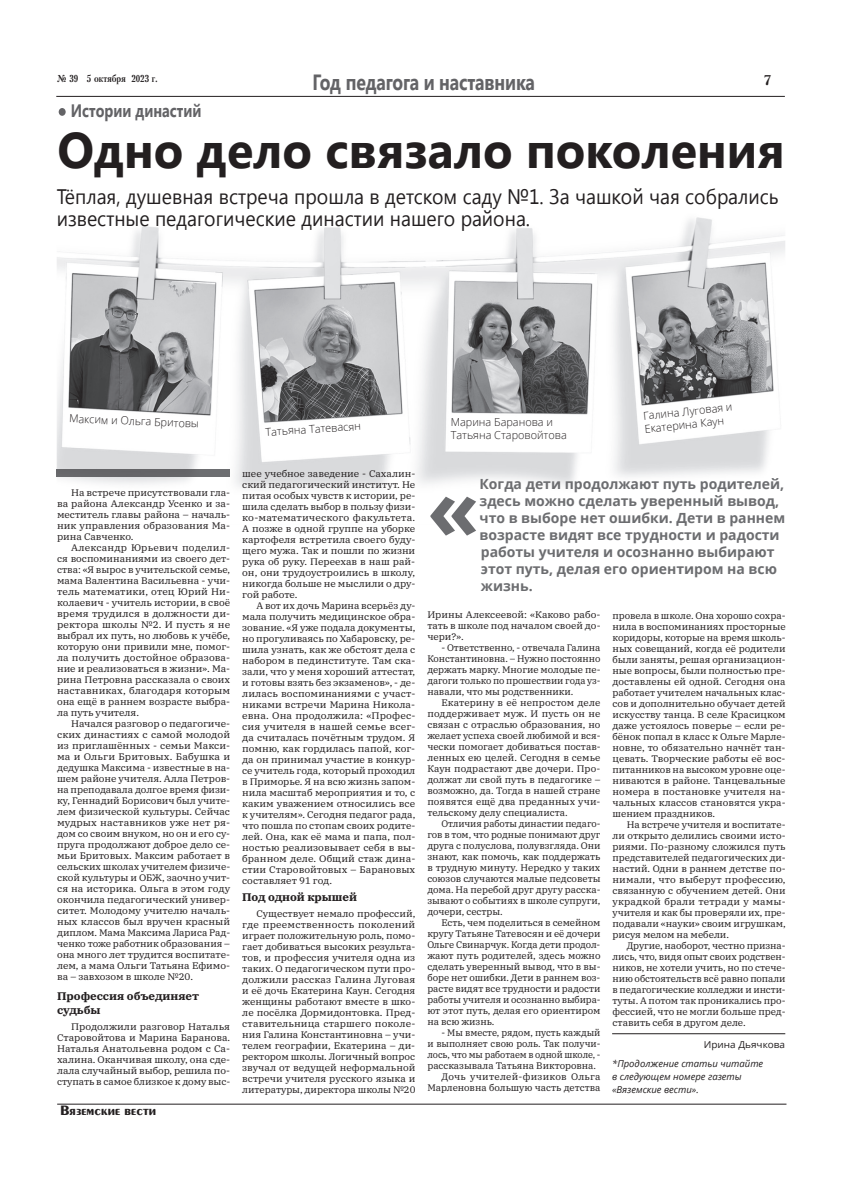
<style>
.page{position:relative;width:842px;height:1191px;background:#fff}
.page>*{position:absolute;margin:0;border:0;box-sizing:border-box;transform-origin:0 0}
.t1{font:700 85.4px "Open Sans";color:#6c6d70}
.t2{font:700 50px "Segoe UI";color:#231f20}
.t3{font:700 22px "Segoe UI";letter-spacing:-.01em;color:#636366;scale:.8 1}
.t4{font:21px/22px "Segoe UI";color:#231f20;scale:.93 1}
.t5{font:700 18px "Segoe UI";color:#636366;scale:.8 1}
.t6{font:700 14px/17px "Open Sans";color:#6c6d70}
.t7{font:700 14px "Penta";color:#231f20}
.t8{font:700 14px "Petersburg";color:#231f20}
.t9{font:300 11px/13px "Open Sans";color:#231f20}
.t10{font:700 11px/14px "IBM Plex Serif";letter-spacing:-.005em;color:#231f20;scale:1.04 1}
.t11{font:700 10px "Petersburg";letter-spacing:-.01em;color:#231f20;scale:.85 1}
.t12{font:9.5px/11px "IBM Plex Serif";letter-spacing:-.005em;color:#231f20;text-align:justify}
.t13{font:9.5px/11px "IBM Plex Serif";letter-spacing:-.005em;color:#231f20;text-align:justify;scale:1.04 1}
.t14{font:9.5px/11px "IBM Plex Serif";letter-spacing:-.005em;color:#231f20;text-align:justify;scale:1.05 1}
.t15{font:italic 9.5px/13px "Open Sans";color:#231f20}
.t16{font:9.5px "IBM Plex Serif";letter-spacing:-.005em;color:#231f20;scale:.95 1}
.t17{font:9.5px "IBM Plex Serif";letter-spacing:.025em;color:#231f20}
.t18{font:9.5px "Open Sans";color:#231f20;scale:1.05 1}
</style>
<div class="page">
<img style="left:57px;top:217px;width:728px;height:272px">
<hr style="left:57px;top:1103px;width:729px;height:1px;background:#231f20">
<img style="left:57px;top:469px;width:173px;height:7px">
<hr style="left:612px;top:1033px;width:173px;height:1px;background:#231f20">
<hr style="left:56px;top:96px;width:729px;height:1px;background:#231f20">
<div style="left:59px;top:108px;width:7px;height:8px;background:#636366;border-radius:50%"></div>
<p class="t11" style="left:57px;top:73px;width:121px">№ 39 5 октября 2023 г.</p>
<h3 class="t3" style="left:312px;top:66px;width:280px">Год педагога и наставника</h3>
<h3 class="t8" style="left:764px;top:72px;width:9px">7</h3>
<h3 class="t5" style="left:71px;top:97px;width:165px">Истории династий</h3>
<h2 class="t2" style="left:57px;top:114px;width:729px">Одно дело связало поколения</h2>
<h3 class="t4" style="left:57px;top:184px;width:778px">Тёплая, душевная встреча прошла в детском саду №1. За чашкой чая собрались известные педагогические династии нашего района.</h3>
<p class="t9" style="left:69px;top:412px;width:131px;rotate:2deg">Максим и Ольга Бритовы</p>
<p class="t13" style="left:57px;top:486px;width:168px;text-indent:14px">На встрече присутствовали гла&shy;ва района Александр Усенко и за&shy;меститель главы района – началь&shy;ник управления образования Ма&shy;рина Савченко.</p>
<p class="t14" style="left:57px;top:541px;width:166px;text-indent:14px">Александр Юрьевич поделил&shy;ся воспоминаниями из своего дет&shy;ства: «Я вырос в учительской семье, мама Валентина Васильевна - учи&shy;тель математики, отец Юрий Ни&shy;колаевич - учитель истории, в своё время трудился в должности ди&shy;ректора школы №2. И пусть я не выбрал их путь, но любовь к учёбе, которую они привили мне, помог&shy;ла получить достойное образова&shy;ние и реализоваться в жизни». Ма&shy;рина Петровна рассказала о своих наставниках, благодаря которым она ещё в раннем возрасте выбра&shy;ла путь учителя.</p>
<p class="t13" style="left:57px;top:717px;width:168px;text-indent:14px">Начался разговор о педагогиче&shy;ских династиях с самой молодой из приглашённых - семьи Макси&shy;ма и Ольги Бритовых. Бабушка и дедушка Максима - известные в на&shy;шем районе учителя. Алла Петров&shy;на преподавала долгое время физи&shy;ку, Геннадий Борисович был учите&shy;лем физической культуры. Сейчас мудрых наставников уже нет ря&shy;дом со своим внуком, но он и его су&shy;пруга продолжают доброе дело се&shy;мьи Бритовых. Максим работает в сельских школах учителем физиче&shy;ской культуры и ОБЖ, заочно учит&shy;ся на историка. Ольга в этом году окончила педагогический универ&shy;ситет. Молодому учителю началь&shy;ных классов был вручен красный диплом. Мама Максима Лариса Рад&shy;ченко тоже работник образования – она много лет трудится воспитате&shy;лем, а мама Ольги Татьяна Ефимо&shy;ва – завхозом в школе №20.</p>
<p class="t10" style="left:57px;top:987px;width:138px">Профессия объединяет судьбы</p>
<p class="t14" style="left:57px;top:1020px;width:166px;text-indent:14px">Продолжили разговор Наталья Старовойтова и Марина Баранова.<br>Наталья Анатольевна родом с Са&shy;халина. Оканчивая школу, она сде&shy;лала случайный выбор, решила по&shy;ступать в самое близкое к дому выс-</p>
<h3 class="t7" style="left:61px;top:1103px;width:97px">Вяземские вести</h3>
<p class="t9" style="left:265px;top:425px;width:97px;rotate:-3deg">Татьяна Татевасян</p>
<p class="t9" style="left:451px;top:415px;width:118px">Марина Баранова и<br>Татьяна Старовойтова</p>
<p class="t9" style="left:643px;top:409px;width:91px;rotate:-6deg">Галина Луговая и<br>Екатерина Каун</p>
<p class="t13" style="left:242px;top:467px;width:168px">шее учебное заведение - Сахалин&shy;ский педагогический институт. Не питая особых чувств к истории, ре&shy;шила сделать выбор в пользу физи&shy;ко-математического факультета.<br>А позже в одной группе на уборке картофеля встретила своего буду&shy;щего мужа. Так и пошли по жизни рука об руку. Переехав в наш рай&shy;он, они трудоустроились в школу, никогда больше не мыслили о дру&shy;гой работе.</p>
<p class="t12" style="left:242px;top:599px;width:175px;text-indent:14px">А вот их дочь Марина всерьёз ду&shy;мала получить медицинское обра&shy;зование. «Я уже подала документы, но прогуливаясь по Хабаровску, ре&shy;шила узнать, как же обстоят дела с набором в пединституте. Там ска&shy;зали, что у меня хороший аттестат, и готовы взять без экзаменов», - де&shy;лилась воспоминаниями с участ&shy;никами встречи Марина Никола&shy;евна. Она продолжила: «Профес&shy;сия учителя в нашей семье всег&shy;да считалась почётным трудом. Я помню, как гордилась папой, ког&shy;да он принимал участие в конкур&shy;се учитель года, который проходил в Приморье. Я на всю жизнь запом&shy;нила масштаб мероприятия и то, с каким уважением относились все к учителям». Сегодня педагог рада, что пошла по стопам своих родите&shy;лей. Она, как её мама и папа, пол&shy;ностью реализовывает себя в вы&shy;бранном деле. Общий стаж дина&shy;стии Старовойтовых – Барановых составляет 91 год.</p>
<p class="t10" style="left:242px;top:888px;width:112px">Под одной крышей</p>
<p class="t13" style="left:242px;top:907px;width:168px;text-indent:14px">Существует немало профессий, где преемственность поколений играет положительную роль, помо&shy;гает добиваться высоких результа&shy;тов, и профессия учителя одна из таких. О педагогическом пути про&shy;должили рассказ Галина Луговая и её дочь Екатерина Каун. Сегодня женщины работают вместе в шко&shy;ле посёлка Дормидонтовка. Пред&shy;ставительница старшего поколе&shy;ния Галина Константиновна – учи&shy;телем географии, Екатерина – ди&shy;ректором школы. Логичный вопрос звучал от ведущей неформальной встречи учителя русского языка и литературы, директора школы №20</p>
<h3 class="t6" style="left:480px;top:474px;width:307px">Когда дети продолжают путь родителей, здесь можно сделать уверенный вывод, что в выборе нет ошибки. Дети в раннем возрасте видят все трудности и радости работы учителя и осознанно выбирают этот путь, делая его ориентиром на всю жизнь.</h3>
<h1 class="t1" style="left:427px;top:448px;width:54px">«</h1>
<p class="t13" style="left:427px;top:608px;width:168px">Ирины Алексеевой: «Каково рабо&shy;тать в школе под началом своей до&shy;чери?».</p>
<p class="t12" style="left:427px;top:641px;width:175px;text-indent:14px">- Ответственно, - отвечала Галина Константиновна. – Нужно постоянно держать марку. Многие молодые пе&shy;дагоги только по прошествии года уз&shy;навали, что мы родственники.</p>
<p class="t12" style="left:427px;top:696px;width:175px;text-indent:14px">Екатерину в её непростом деле поддерживает муж. И пусть он не связан с отраслью образования, но желает успеха своей любимой и вся&shy;чески помогает добиваться постав&shy;ленных ею целей. Сегодня в семье Каун подрастают две дочери. Про&shy;должат ли свой путь в педагогике – возможно, да. Тогда в нашей стране появятся ещё два преданных учи&shy;тельскому делу специалиста.</p>
<p class="t12" style="left:427px;top:817px;width:175px;text-indent:14px">Отличия работы династии педаго&shy;гов в том, что родные понимают друг друга с полуслова, полувзгляда. Они знают, как помочь, как поддержать в трудную минуту. Нередко у таких союзов случаются малые педсоветы дома. На перебой друг другу расска&shy;зывают о событиях в школе супруги, дочери, сестры.</p>
<p class="t12" style="left:427px;top:916px;width:175px;text-indent:14px">Есть, чем поделиться в семейном кругу Татьяне Татевосян и её дочери Ольге Свинарчук. Когда дети продол&shy;жают путь родителей, здесь можно сделать уверенный вывод, что в вы&shy;боре нет ошибки. Дети в раннем воз&shy;расте видят все трудности и радости работы учителя и осознанно выбира&shy;ют этот путь, делая его ориентиром на всю жизнь.</p>
<p class="t12" style="left:441px;top:1026px;width:160px">- Мы вместе, рядом, пусть каждый</p>
<p class="t12" style="left:427px;top:1037px;width:175px">и выполняет свою роль. Так получи-</p>
<p class="t16" style="left:427px;top:1047px;width:184px">лось, что мы работаем в одной школе, -</p>
<p class="t12" style="left:427px;top:1059px;width:170px">рассказывала Татьяна Викторовна.</p>
<p class="t17" style="left:441px;top:1069px;width:161px">Дочь учителей-физиков Ольга</p>
<p class="t12" style="left:427px;top:1081px;width:175px">Марленовна большую часть детства</p>
<p class="t12" style="left:612px;top:609px;width:175px">провела в школе. Она хорошо сохра&shy;нила в воспоминаниях просторные коридоры, которые на время школь&shy;ных совещаний, когда её родители были заняты, решая организацион&shy;ные вопросы, были полностью пре&shy;доставлены ей одной. Сегодня она работает учителем начальных клас&shy;сов и дополнительно обучает детей искусству танца. В селе Красицком даже устоялось поверье – если ре&shy;бёнок попал в класс к Ольге Марле&shy;новне, то обязательно начнёт тан&shy;цевать. Творческие работы её вос&shy;питанников на высоком уровне оце&shy;ниваются в районе. Танцевальные номера в постановке учителя на&shy;чальных классов становятся укра&shy;шением праздников.</p>
<p class="t12" style="left:612px;top:818px;width:175px;text-indent:14px">На встрече учителя и воспитате&shy;ли открыто делились своими исто&shy;риями. По-разному сложился путь представителей педагогических ди&shy;настий. Одни в раннем детстве по&shy;нимали, что выберут профессию, связанную с обучением детей. Они украдкой брали тетради у мамы&shy;учителя и как бы проверяли их, пре&shy;подавали «науки» своим игрушкам, рисуя мелом на мебели.</p>
<p class="t12" style="left:612px;top:939px;width:175px;text-indent:14px">Другие, наоборот, честно призна&shy;лись, что, видя опыт своих родствен&shy;ников, не хотели учить, но по стече&shy;нию обстоятельств всё равно попали в педагогические колледжи и инсти&shy;туты. А потом так проникались про&shy;фессией, что не могли больше пред&shy;ставить себя в другом деле.</p>
<p class="t18" style="left:704px;top:1038px;width:79px">Ирина Дьячкова</p>
<p class="t15" style="left:612px;top:1057px;width:153px">*Продолжение статьи читайте в следующем номере газеты «Вяземские вести».</p>
</div>
